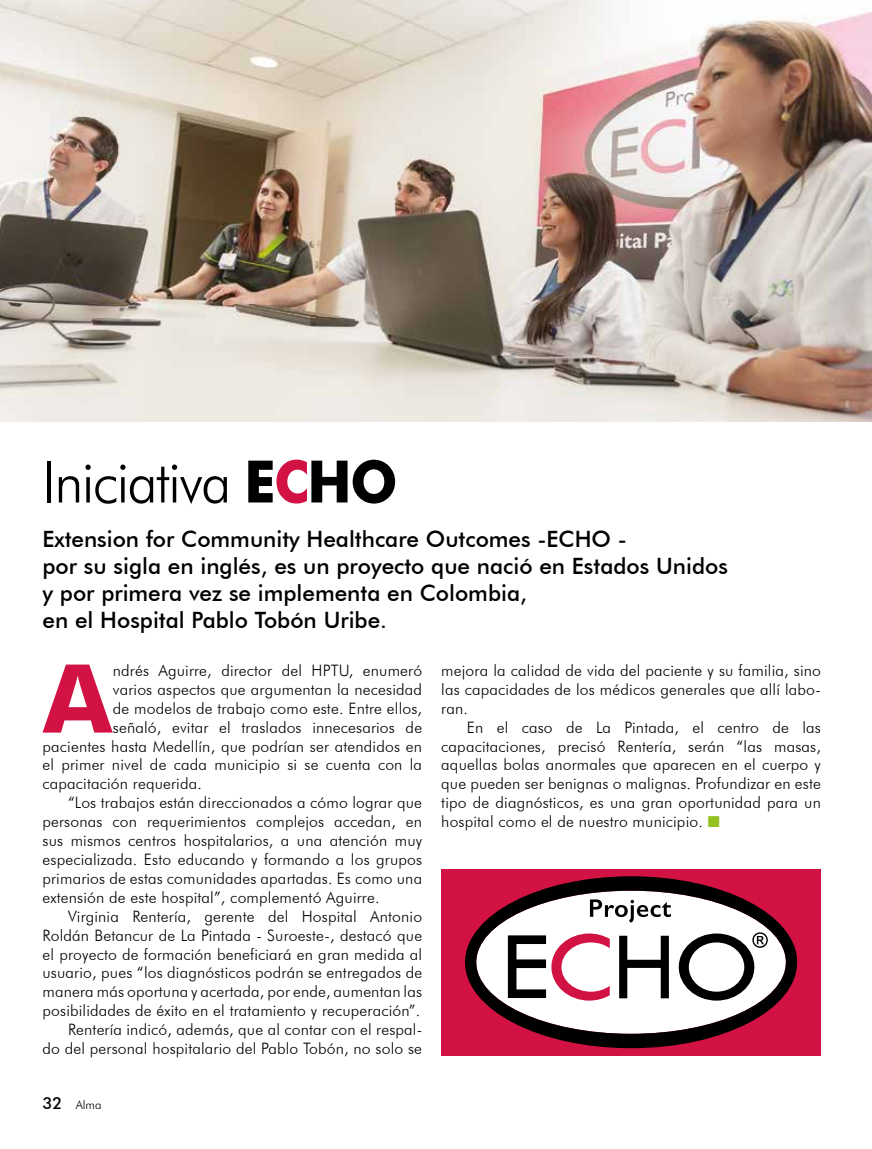
<style>
.page{position:relative;width:872px;height:1149px;background:#fff}
.page>*{position:absolute;margin:0;border:0;box-sizing:border-box;transform-origin:0 0}
.t1{font:700 95.1px "Futura BT";color:#d21242}
.t2{font:300 58.5px "Futura BT";letter-spacing:-.03em;color:#000;scale:.95 1}
.t3{font:500 22.5px/27px "Futura BT";color:#000}
.t4{font:300 15.75px/18.9px "Futura BT";letter-spacing:.01em;color:#000;text-align:justify}
.t5{font:300 12px "Futura BT";color:#000}
.s1{font-weight:700}
.s2{font-weight:700;color:#d21242}
.s3{color:#95c123}
.s4{font-weight:500;font-size:16.5px}
</style>
<div class="page">
<div style="left:441px;top:868px;width:380px;height:186px;background:#d21242"></div>
<svg style="left:465px;top:876px;width:332px;height:171px"></svg>
<svg style="left:619px;top:935px;width:50px;height:62px;background:#969696"></svg>
<svg style="left:679px;top:932px;width:89px;height:68px;background:#adadad"></svg>
<svg style="left:508px;top:933px;width:102px;height:67px"></svg>
<svg style="left:590px;top:899px;width:81px;height:23px;background:#b8b8b8"></svg>
<img style="left:0;top:0;width:872px;height:421px">
<h2 class="t2" style="left:43px;top:446px;width:375px">Iniciativa <span class="s1">E</span><span class="s2">C</span><span class="s1">HO</span></h2>
<h3 class="t3" style="left:43px;top:524px;width:687px">Extension for Community Healthcare Outcomes -ECHO -<br>por su sigla en inglés, es un proyecto que nació en Estados Unidos y por primera vez se implementa en Colombia,<br>en el Hospital Pablo Tobón Uribe.</h3>
<h1 class="t1" style="left:43px;top:640px;width:70px">A</h1>
<p class="t4" style="left:113px;top:660px;width:311px">ndrés Aguirre, director del HPTU, enumeró</p>
<p class="t4" style="left:441px;top:660px;width:381px">mejora la calidad de vida del paciente y su familia, sino las capacidades de los médicos generales que allí labo&shy;ran.</p>
<p class="t4" style="left:441px;top:717px;width:381px;text-indent:26px">En el caso de La Pintada, el centro de las capacitaciones, precisó Rentería, serán “las masas, aquellas bolas anormales que aparecen en el cuerpo y que pueden ser benignas o malignas. Profundizar en este tipo de diagnósticos, es una gran oportunidad para un hospital como el de nuestro municipio. <span class="s3">■</span></p>
<p class="t4" style="left:113px;top:679px;width:311px">varios aspectos que argumentan la necesidad</p>
<p class="t4" style="left:113px;top:698px;width:311px">de modelos de trabajo como este. Entre ellos,</p>
<p class="t4" style="left:113px;top:717px;width:311px">señaló, evitar el traslados innecesarios de</p>
<p class="t4" style="left:43px;top:736px;width:381px">pacientes hasta Medellín, que podrían ser atendidos en</p>
<p class="t4" style="left:43px;top:755px;width:381px">el primer nivel de cada municipio si se cuenta con la</p>
<p class="t4" style="left:43px;top:773px;width:161px">capacitación requerida.</p>
<p class="t4" style="left:68px;top:792px;width:355px">“Los trabajos están direccionados a cómo lograr que</p>
<p class="t4" style="left:43px;top:811px;width:381px">personas con requerimientos complejos accedan, en</p>
<p class="t4" style="left:43px;top:830px;width:381px">sus mismos centros hospitalarios, a una atención muy</p>
<p class="t4" style="left:43px;top:849px;width:381px">especializada. Esto educando y formando a los grupos</p>
<p class="t4" style="left:43px;top:868px;width:381px">primarios de estas comunidades apartadas. Es como una</p>
<p class="t4" style="left:43px;top:887px;width:338px">extensión de este hospital”, complementó Aguirre.</p>
<p class="t4" style="left:68px;top:906px;width:355px">Virginia Rentería, gerente del Hospital Antonio</p>
<p class="t4" style="left:43px;top:925px;width:381px">Roldán Betancur de La Pintada - Suroeste-, destacó que</p>
<p class="t4" style="left:43px;top:944px;width:381px">el proyecto de formación beneficiará en gran medida al</p>
<p class="t4" style="left:43px;top:962px;width:381px">usuario, pues “los diagnósticos podrán se entregados de</p>
<p class="t4" style="left:43px;top:981px;width:381px">manera más oportuna y acertada, por ende, aumentan las</p>
<p class="t4" style="left:43px;top:1000px;width:379px">posibilidades de éxito en el tratamiento y recuperación”.</p>
<p class="t4" style="left:68px;top:1019px;width:356px">Rentería indicó, además, que al contar con el respal-</p>
<p class="t4" style="left:43px;top:1038px;width:381px">do del personal hospitalario del Pablo Tobón, no solo se</p>
<p class="t5" style="left:43px;top:1097px;width:61px"><span class="s4">32</span> Alma</p>
</div>
